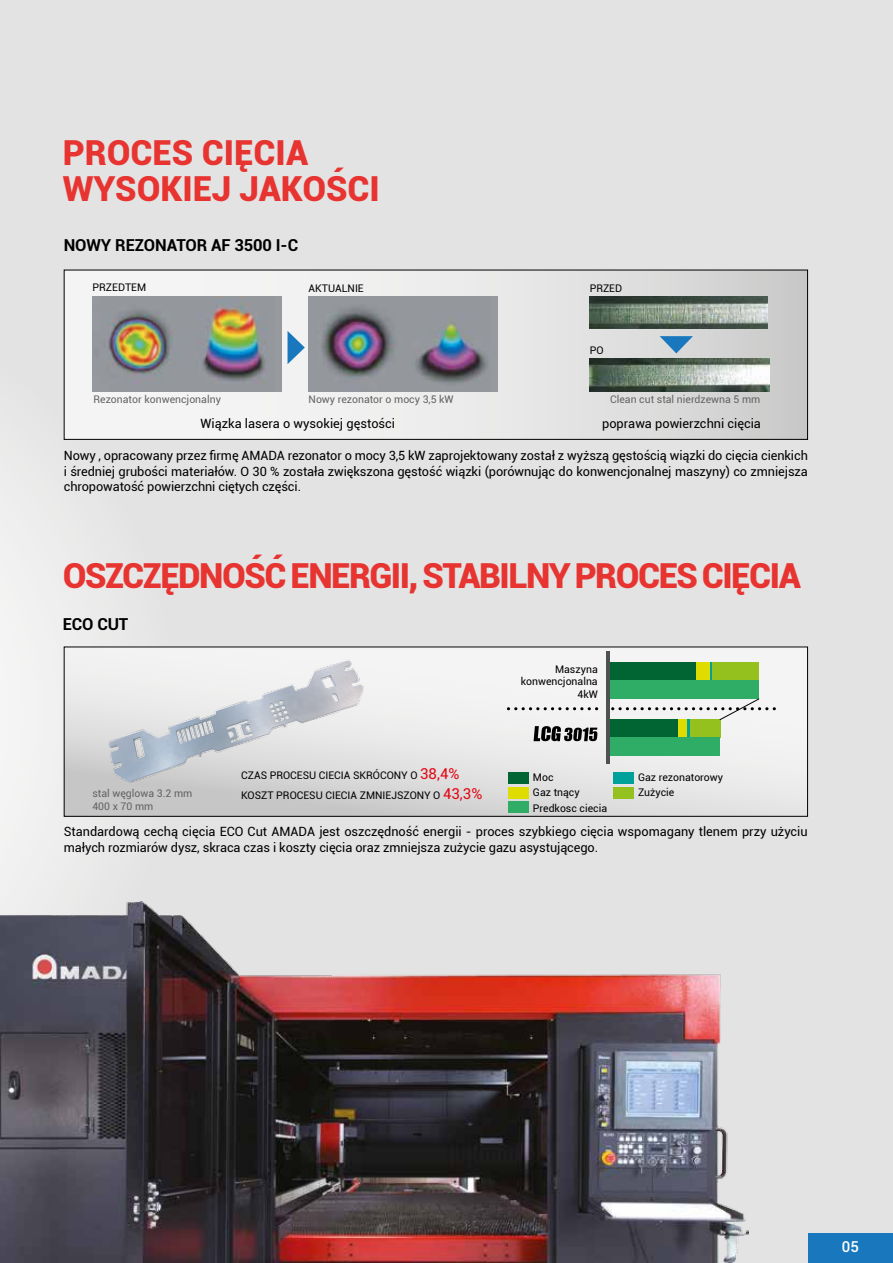
<style>
.page{position:relative;width:893px;height:1263px;background:#e3e3e3}
.page>*{position:absolute;margin:0;border:0;box-sizing:border-box;transform-origin:0 0}
.t1{font:900 34.5px "Roboto";letter-spacing:-.04em;color:#e73431}
.t2{font:900 34.5px/36px "Roboto";color:#e73431}
.t3{font:700 16.5px "Roboto";letter-spacing:-.01em;color:#000}
.t4{font:500 15px "Roboto";color:#fff}
.t5{font:12.75px/15.8px "Roboto";color:#000}
.t6{font:10.5px/15.3px "Roboto";color:#000}
.t7{font:10.5px/12.6px "Roboto";color:#646363}
.s1{font-size:15px;color:#e30613}
</style>
<div class="page">
<svg style="left:0;top:279px;width:176px;height:868px"></svg>
<div style="left:808px;top:1233px;width:85px;height:30px;background:#1877bd"></div>
<svg style="left:66px;top:649px;width:740px;height:166px"></svg>
<div style="left:64px;top:647px;width:744px;height:170px;border:1px solid #000"></div>
<div style="left:64px;top:270px;width:743px;height:169px;background:linear-gradient(to right,#fbfafb,#cfcfcf)"></div>
<div style="left:64px;top:270px;width:744px;height:170px;border:1px solid #000"></div>
<div style="left:695px;top:662px;width:15px;height:18px;background:#dedc00"></div>
<hr style="left:710px;top:662px;width:3px;height:18px;background:#00a19a">
<div style="left:713px;top:662px;width:46px;height:18px;background:#95c11f"></div>
<div style="left:609px;top:662px;width:87px;height:18px;background:#006533"></div>
<div style="left:609px;top:680px;width:150px;height:19px;background:#2fac66"></div>
<div style="left:609px;top:719px;width:69px;height:19px;background:#006533"></div>
<div style="left:678px;top:719px;width:9px;height:19px;background:#dedc00"></div>
<hr style="left:687px;top:719px;width:3px;height:19px;background:#00a19a">
<div style="left:690px;top:719px;width:30px;height:19px;background:#95c11f"></div>
<div style="left:609px;top:737px;width:111px;height:19px;background:#2fac66"></div>
<hr style="left:606px;top:651px;width:3px;height:112px;background:#4c5151">
<svg style="left:508px;top:707px;width:96px;height:3px"></svg>
<svg style="left:613px;top:698px;width:164px;height:22px"></svg>
<div style="left:508px;top:772px;width:21px;height:11px;background:#006533"></div>
<div style="left:508px;top:787px;width:21px;height:11px;background:#dedc00"></div>
<div style="left:613px;top:772px;width:21px;height:11px;background:#00a19a"></div>
<div style="left:613px;top:787px;width:21px;height:11px;background:#95c11f"></div>
<div style="left:508px;top:802px;width:21px;height:11px;background:#2fac66"></div>
<svg style="left:534px;top:726px;width:63px;height:15px"></svg>
<img style="left:93px;top:649px;width:289px;height:148px">
<img style="left:589px;top:297px;width:179px;height:32px">
<img style="left:589px;top:359px;width:180px;height:32px">
<img style="left:93px;top:297px;width:189px;height:94px">
<img style="left:309px;top:297px;width:189px;height:94px">
<svg style="left:288px;top:331px;width:17px;height:33px"></svg>
<svg style="left:660px;top:336px;width:33px;height:17px"></svg>
<img style="left:1px;top:902px;width:747px;height:361px">
<h1 class="t2" style="left:63px;top:133px;width:319px">PROCES CIĘCIA<br>WYSOKIEJ JAKOŚCI</h1>
<p class="t3" style="left:64px;top:233px;width:236px">NOWY REZONATOR AF 3500 I-C</p>
<p class="t6" style="left:93px;top:279px;width:55px">PRZEDTEM</p>
<p class="t6" style="left:309px;top:280px;width:57px">AKTUALNIE</p>
<p class="t6" style="left:590px;top:280px;width:34px">PRZED</p>
<p class="t6" style="left:590px;top:342px;width:15px">PO</p>
<p class="t7" style="left:94px;top:393px;width:129px">Rezonator konwencjonalny</p>
<p class="t7" style="left:309px;top:393px;width:147px">Nowy rezonator o mocy 3,5 kW</p>
<p class="t7" style="left:610px;top:393px;width:152px">Clean cut stal nierdzewna 5 mm</p>
<p class="t5" style="left:201px;top:415px;width:196px">Wiązka lasera o wysokiej gęstości</p>
<p class="t5" style="left:602px;top:415px;width:160px">poprawa powierzchni cięcia</p>
<p class="t5" style="left:64px;top:447px;width:746px;text-align:justify">Nowy , opracowany przez firmę AMADA rezonator o mocy 3,5 kW zaprojektowany został z wyższą gęstością wiązki do cięcia cienkich i średniej grubości materiałów. O 30 % została zwiększona gęstość wiązki (porównując do konwencjonalnej maszyny) co zmniejsza chropowatość powierzchni ciętych części.</p>
<h1 class="t1" style="left:63px;top:551px;width:740px">OSZCZĘDNOŚĆ ENERGII, STABILNY PROCES CIĘCIA</h1>
<p class="t3" style="left:63px;top:613px;width:67px">ECO CUT</p>
<p class="t7" style="left:92px;top:787px;width:102px">stal węglowa 3.2 mm<br>400 x 70 mm</p>
<p class="t6" style="left:241px;top:765px;width:243px;line-height:19.6px">CZAS PROCESU CIECIA SKRÓCONY O <span class="s1">38,4%<br></span>KOSZT PROCESU CIECIA ZMNIEJSZONY O <span class="s1">43,3%</span></p>
<p class="t6" style="left:521px;top:662px;width:79px;line-height:12.6px;text-align:right">Maszyna konwencjonalna<br>4kW</p>
<p class="t6" style="left:533px;top:769px;width:48px">Moc<br>Gaz tnący</p>
<p class="t6" style="left:638px;top:769px;width:87px">Gaz rezonatorowy<br>Zużycie</p>
<p class="t6" style="left:533px;top:800px;width:76px">Predkosc ciecia</p>
<p class="t5" style="left:64px;top:823px;width:745px">Standardową cechą cięcia ECO Cut AMADA jest oszczędność energii - proces szybkiego cięcia wspomagany tlenem przy użyciu małych rozmiarów dysz, skraca czas i koszty cięcia oraz zmniejsza zużycie gazu asystującego.</p>
<p class="t4" style="left:842px;top:1236px;width:19px">05</p>
</div>
